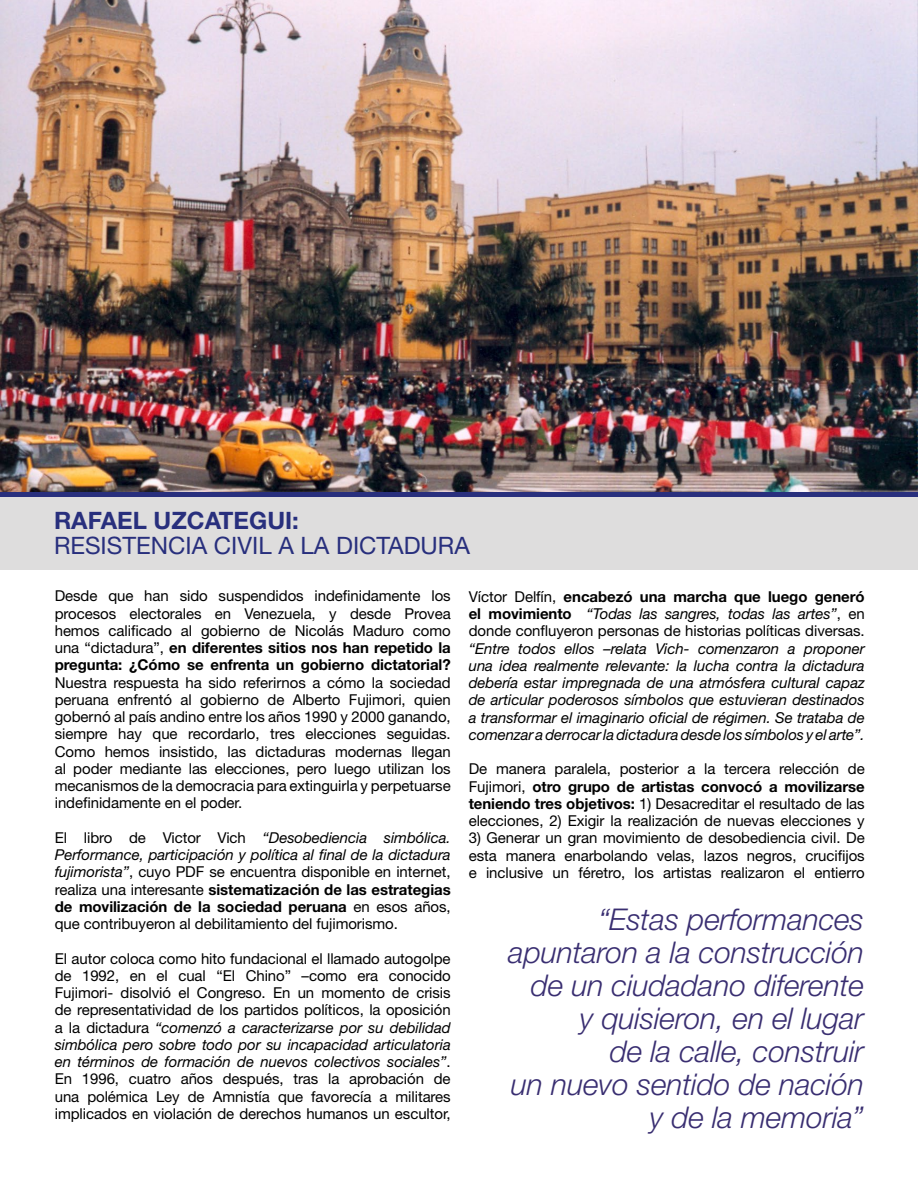
<style>
.page{position:relative;width:918px;height:1188px;background:#fff}
.page>*{position:absolute;margin:0;border:0;box-sizing:border-box;transform-origin:0 0}
.t1{font:italic 300 30px/33px "Helvetica Neue";letter-spacing:-.005em;color:#392e71;text-align:right}
.t2{font:24px "Helvetica Neue";color:#282f7d}
.t3{font:700 24px "Helvetica Neue";color:#282f7d}
.t4{font:15px/17.2px "Helvetica Neue";letter-spacing:-.005em;color:#000;text-align:justify}
.t5{font:italic 15px/17.2px "Helvetica Neue";letter-spacing:-.005em;color:#000;text-align:justify}
.s1{font-weight:700}
.s2{font-style:italic}
</style>
<div class="page">
<img style="left:0;top:0;width:918px;height:493px">
<div style="left:0;top:497px;width:918px;height:73px;background:#dedddd"></div>
<hr style="left:0;top:493px;width:918px;height:4px;background:#282f7d">
<h2 class="t3" style="left:54px;top:501px;width:246px">RAFAEL UZCATEGUI:</h2>
<h2 class="t2" style="left:54px;top:528px;width:417px">RESISTENCIA CIVIL A LA DICTADURA</h2>
<p class="t4" style="left:55px;top:588px;width:398px">Desde que han sido suspendidos indefinidamente los procesos electorales en Venezuela, y desde Provea hemos calificado al gobierno de Nicolás Maduro como una “dictadura”, <span class="s1">en diferentes sitios nos han repetido la pregunta: ¿Cómo se enfrenta un gobierno dictatorial?</span></p>
<p class="t4" style="left:55px;top:675px;width:398px">Nuestra respuesta ha sido referirnos a cómo la sociedad peruana enfrentó al gobierno de Alberto Fujimori, quien gobernó al país andino entre los años 1990 y 2000 ganando, siempre hay que recordarlo, tres elecciones seguidas.<br>Como hemos insistido, las dictaduras modernas llegan al poder mediante las elecciones, pero luego utilizan los mecanismos de la democracia para extinguirla y perpetuarse indefinidamente en el poder.</p>
<p class="t4" style="left:55px;top:830px;width:398px">El libro de Victor Vich <span class="s2">“Desobediencia simbólica.<br>Performance, participación y política al final de la dictadura fujimorista”</span>, cuyo PDF se encuentra disponible en internet, realiza una interesante <span class="s1">sistematización de las estrategias de movilización de la sociedad peruana</span> en esos años, que contribuyeron al debilitamiento del fujimorismo.</p>
<p class="t4" style="left:55px;top:951px;width:398px">El autor coloca como hito fundacional el llamado autogolpe de 1992, en el cual “El Chino” –como era conocido Fujimori- disolvió el Congreso. En un momento de crisis de representatividad de los partidos políticos, la oposición a la dictadura <span class="s2">“comenzó a caracterizarse por su debilidad simbólica pero sobre todo por su incapacidad articulatoria en términos de formación de nuevos colectivos sociales”</span>.<br>En 1996, cuatro años después, tras la aprobación de una polémica Ley de Amnistía que favorecía a militares implicados en violación de derechos humanos un escultor,</p>
<p class="t4" style="left:469px;top:589px;width:398px">Víctor Delfín, <span class="s1">encabezó una marcha que luego generó el movimiento</span> <span class="s2">“Todas las sangres, todas las artes”</span>, en donde confluyeron personas de historias políticas diversas.</p>
<p class="t5" style="left:469px;top:640px;width:398px">“Entre todos ellos –relata Vich- comenzaron a proponer una idea realmente relevante: la lucha contra la dictadura debería estar impregnada de una atmósfera cultural capaz de articular poderosos símbolos que estuvieran destinados a transformar el imaginario oficial de régimen. Se trataba de comenzar a derrocar la dictadura desde los símbolos y el arte”.</p>
<p class="t4" style="left:469px;top:761px;width:398px">De manera paralela, posterior a la tercera relección de Fujimori, <span class="s1">otro grupo de artistas convocó a movilizarse teniendo tres objetivos:</span> 1) Desacreditar el resultado de las elecciones, 2) Exigir la realización de nuevas elecciones y</p>
<p class="t4" style="left:469px;top:830px;width:398px">3) Generar un gran movimiento de desobediencia civil. De esta manera enarbolando velas, lazos negros, crucifijos e inclusive un féretro, los artistas realizaron el entierro</p>
<h1 class="t1" style="left:508px;top:901px;width:357px">“Estas performances apuntaron a la construcción de un ciudadano diferente<br>y quisieron, en el lugar<br>de la calle, construir<br>un nuevo sentido de nación y de la memoria”</h1>
</div>
